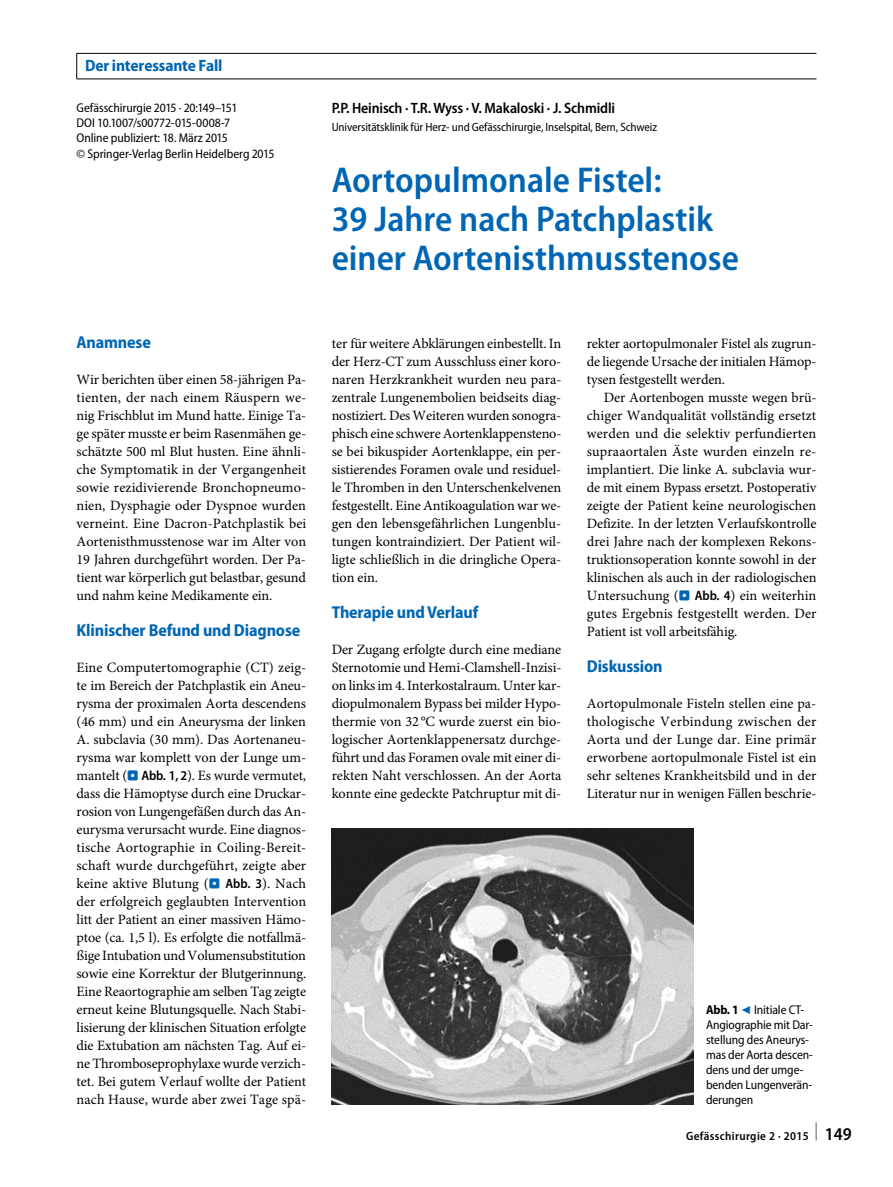
<style>
.page{position:relative;width:893px;height:1187px;background:#fff}
.page>*{position:absolute;margin:0;border:0;box-sizing:border-box;transform-origin:0 0}
.t1{font:600 semi-condensed 36px/39px "Myriad Pro";color:#0066b3}
.t2{font:600 semi-condensed 18px "Myriad Pro";color:#000}
.t3{font:700 semi-condensed 17.25px "Myriad Pro";letter-spacing:-.01em;color:#0066b3}
.t4{font:700 semi-condensed 16.5px "Myriad Pro";letter-spacing:-.01em;color:#0066b3}
.t5{font:600 semi-condensed 15px "Myriad Pro";letter-spacing:-.01em;color:#000}
.t6{font:14.25px/18px "Minion Pro";letter-spacing:-.01em;color:#000;text-align:justify}
.t7{font:semi-condensed 12.75px/15px "Myriad Pro";letter-spacing:-.01em;color:#000}
.t8{font:semi-condensed 12px "Myriad Pro";letter-spacing:-.01em;color:#000}
.t9{font:600 semi-condensed 12px "Myriad Pro";letter-spacing:.03em;color:#000}
.s1{font-family:"Blik Buttons";font-size:13.5px;color:#0066b3}
.s2{font-family:"Myriad Pro";font-weight:600;font-stretch:semi-condensed;font-size:13.5px}
.s3{font-weight:700}
.s4{font-family:"Blik Buttons";font-stretch:normal;font-size:13.5px;color:#0066b3}
</style>
<div class="page">
<hr style="left:77px;top:53px;width:739px;height:1px;background:#000">
<hr style="left:77px;top:79px;width:739px;height:1px;background:#000">
<svg style="left:76px;top:54px;width:1px;height:25px"></svg>
<img style="left:332px;top:828px;width:361px;height:276px">
<p class="t4" style="left:85px;top:56px;width:139px">Der interessante Fall</p>
<p class="t7" style="left:77px;top:100px;width:199px">Gefässchirurgie 2015 · 20:149–151<br>DOI 10.1007/s00772-015-0008-7<br>Online publiziert: 18. März 2015<br>© Springer-Verlag Berlin Heidelberg 2015</p>
<p class="t5" style="left:332px;top:100px;width:285px">P.P. Heinisch · T.R. Wyss · V. Makaloski · J. Schmidli</p>
<p class="t8" style="left:332px;top:121px;width:327px">Universitätsklinik für Herz- und Gefässchirurgie, Inselspital, Bern, Schweiz</p>
<h1 class="t1" style="left:332px;top:161px;width:409px">Aortopulmonale Fistel:<br>39 Jahre nach Patchplastik einer Aortenisthmusstenose</h1>
<p class="t3" style="left:77px;top:332px;width:76px">Anamnese</p>
<p class="t6" style="left:77px;top:370px;width:231px">Wir berichten über einen 58-jährigen Pa&shy;tienten, der nach einem Räuspern we&shy;nig Frischblut im Mund hatte. Einige Ta&shy;ge später musste er beim Rasenmähen ge&shy;schätzte 500 ml Blut husten. Eine ähnli&shy;che Symptomatik in der Vergangenheit sowie rezidivierende Bronchopneumo&shy;nien, Dysphagie oder Dyspnoe wurden verneint. Eine Dacron-Patchplastik bei Aortenisthmusstenose war im Alter von 19 Jahren durchgeführt worden. Der Pa&shy;tient war körperlich gut belastbar, gesund und nahm keine Medikamente ein.</p>
<p class="t3" style="left:77px;top:620px;width:225px">Klinischer Befund und Diagnose</p>
<p class="t6" style="left:77px;top:658px;width:231px;text-align:left">Eine Computertomographie (CT) zeig&shy;te im Bereich der Patchplastik ein Aneu&shy;rysma der proximalen Aorta descendens (46 mm) und ein Aneurysma der linken A. subclavia (30 mm). Das Aortenaneu&shy;rysma war komplett von der Lunge um&shy;mantelt (<span class="s1">.</span> <span class="s2">Abb. 1, 2</span>). Es wurde vermutet, dass die Hämoptyse durch eine Druckar&shy;rosion von Lungengefäßen durch das An&shy;eurysma verursacht wurde. Eine diagnos&shy;tische Aortographie in Coiling-Bereit&shy;schaft wurde durchgeführt, zeigte aber keine aktive Blutung (<span class="s1">.</span> <span class="s2">Abb. 3</span>). Nach der erfolgreich geglaubten Intervention litt der Patient an einer massiven Hämo&shy;ptoe (ca. 1,5 l). Es erfolgte die notfallmä&shy;ßige Intubation und Volumensubstitution sowie eine Korrektur der Blutgerinnung.<br>Eine Reaortographie am selben Tag zeigte erneut keine Blutungsquelle. Nach Stabi&shy;lisierung der klinischen Situation erfolgte die Extubation am nächsten Tag. Auf ei&shy;ne Thromboseprophylaxe wurde verzich&shy;tet. Bei gutem Verlauf wollte der Patient nach Hause, wurde aber zwei Tage spä-</p>
<p class="t6" style="left:332px;top:334px;width:231px">ter für weitere Abklärungen einbestellt. In der Herz-CT zum Ausschluss einer koro&shy;naren Herzkrankheit wurden neu para&shy;zentrale Lungenembolien beidseits diag&shy;nostiziert. Des Weiteren wurden sonogra&shy;phisch eine schwere Aortenklappensteno&shy;se bei bikuspider Aortenklappe, ein per&shy;sistierendes Foramen ovale und residuel&shy;le Thromben in den Unterschenkelvenen festgestellt. Eine Antikoagulation war we&shy;gen den lebensgefährlichen Lungenblu&shy;tungen kontraindiziert. Der Patient wil&shy;ligte schließlich in die dringliche Opera&shy;tion ein.</p>
<p class="t3" style="left:332px;top:602px;width:148px">Therapie und Verlauf</p>
<p class="t6" style="left:332px;top:640px;width:231px">Der Zugang erfolgte durch eine mediane Sternotomie und Hemi-Clamshell-Inzisi&shy;on links im 4. Interkostalraum. Unter kar&shy;diopulmonalem Bypass bei milder Hypo&shy;thermie von 32°C wurde zuerst ein bio&shy;logischer Aortenklappenersatz durchge&shy;führt und das Foramen ovale mit einer di&shy;rekten Naht verschlossen. An der Aorta konnte eine gedeckte Patchruptur mit di-</p>
<p class="t6" style="left:587px;top:334px;width:231px">rekter aortopulmonaler Fistel als zugrun&shy;de liegende Ursache der initialen Hämop&shy;tysen festgestellt werden.</p>
<p class="t6" style="left:587px;top:388px;width:231px;text-align:left;text-indent:17px">Der Aortenbogen musste wegen brü&shy;chiger Wandqualität vollständig ersetzt werden und die selektiv perfundierten supraaortalen Äste wurden einzeln re&shy;implantiert. Die linke A. subclavia wur&shy;de mit einem Bypass ersetzt. Postoperativ zeigte der Patient keine neurologischen Defizite. In der letzten Verlaufskontrolle drei Jahre nach der komplexen Rekons&shy;truktionsoperation konnte sowohl in der klinischen als auch in der radiologischen Untersuchung (<span class="s1">.</span> <span class="s2">Abb. 4</span>) ein weiterhin gutes Ergebnis festgestellt werden. Der Patient ist voll arbeitsfähig.</p>
<p class="t3" style="left:587px;top:656px;width:77px">Diskussion</p>
<p class="t6" style="left:587px;top:694px;width:231px">Aortopulmonale Fisteln stellen eine pa&shy;thologische Verbindung zwischen der Aorta und der Lunge dar. Eine primär erworbene aortopulmonale Fistel ist ein sehr seltenes Krankheitsbild und in der Literatur nur in wenigen Fällen beschrie-</p>
<p class="t7" style="left:706px;top:1002px;width:108px"><span class="s3">Abb. 1</span> <span class="s4">9</span> Initiale CT-<br>Angiographie mit Dar&shy;stellung des Aneurys&shy;mas der Aorta descen&shy;dens und der umge&shy;benden Lungenverän&shy;derungen</p>
<p class="t9" style="left:686px;top:1129px;width:133px">Gefässchirurgie 2 · 2015 <sup>|</sup></p>
<p class="t2" style="left:825px;top:1123px;width:28px">149</p>
</div>
